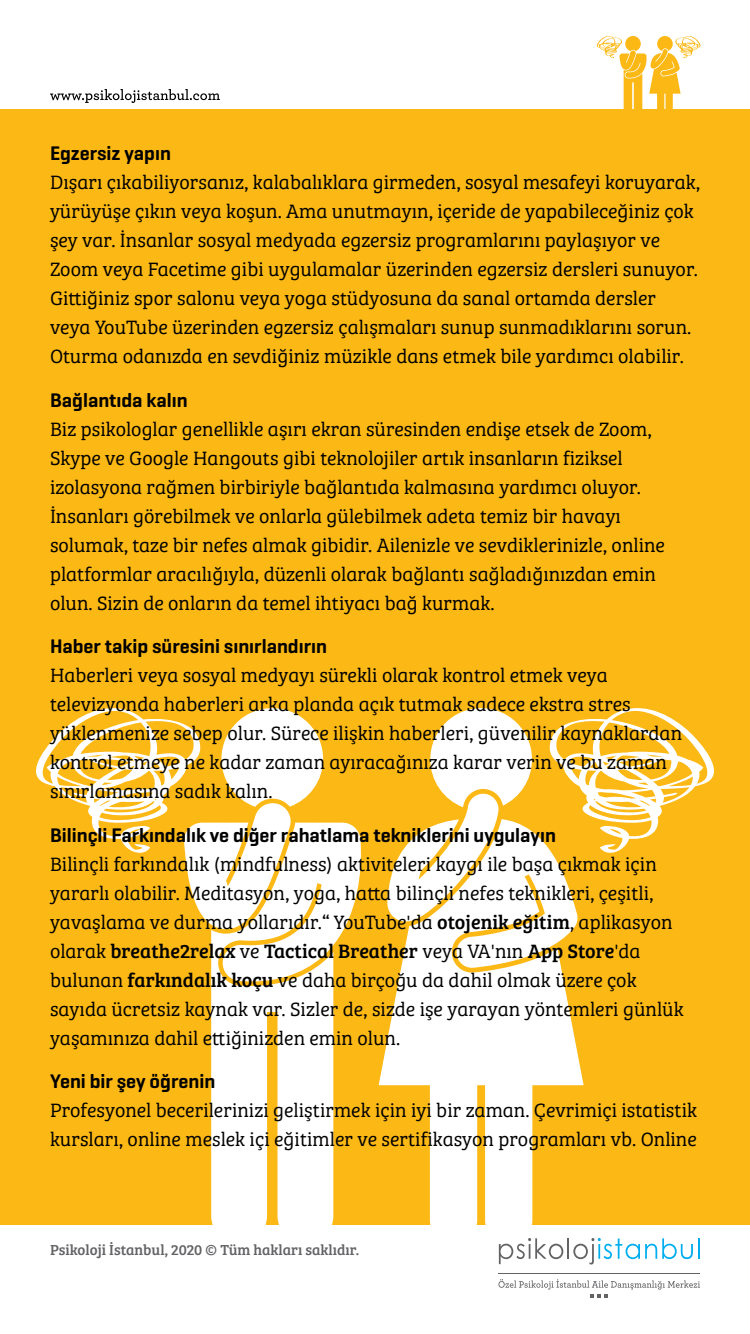
<style>
.page{position:relative;width:750px;height:1334px;background:#fff}
.page>*{position:absolute;margin:0;border:0;box-sizing:border-box;transform-origin:0 0}
.t1{font:20px/29px "Bree Serif Lt";color:#000}
.t2{font:600 20px "Geogrotesque";color:#000}
.t3{font:15px "Bree Serif";color:#636366}
.s1{font-family:"Bree Serif"}
</style>
<div class="page">
<div style="left:0;top:109px;width:750px;height:1116px;background:#fcb814"></div>
<svg style="left:379px;top:831px;width:205px;height:394px;fill:#fff"></svg>
<svg style="left:387px;top:708px;width:145px;height:214px"></svg>
<svg style="left:211px;top:823px;width:150px;height:402px;fill:#fff"></svg>
<svg style="left:547px;top:708px;width:167px;height:148px"></svg>
<svg style="left:36px;top:708px;width:287px;height:221px"></svg>
<svg style="left:498px;top:1279px;width:202px;height:19px"></svg>
<hr style="left:498px;top:1273px;width:202px;height:1px;background:#636366">
<svg style="left:499px;top:1238px;width:64px;height:26px"></svg>
<hr style="left:567px;top:1238px;width:2px;height:21px;background:#636366">
<svg style="left:573px;top:1238px;width:120px;height:27px"></svg>
<hr style="left:698px;top:1238px;width:2px;height:21px;background:#00aeef">
<svg style="left:50px;top:89px;width:170px;height:14px"></svg>
<svg style="left:596px;top:36px;width:105px;height:73px"></svg>
<p class="t2" style="left:50px;top:141px;width:122px">Egzersiz yapın</p>
<p class="t1" style="left:50px;top:167px;width:652px">Dışarı çıkabiliyorsanız, kalabalıklara girmeden, sosyal mesafeyi koruyarak, yürüyüşe çıkın veya koşun. Ama unutmayın, içeride de yapabileceğiniz çok şey var. İnsanlar sosyal medyada egzersiz programlarını paylaşıyor ve Zoom veya Facetime gibi uygulamalar üzerinden egzersiz dersleri sunuyor.<br>Gittiğiniz spor salonu veya yoga stüdyosuna da sanal ortamda dersler veya YouTube üzerinden egzersiz çalışmaları sunup sunmadıklarını sorun.<br>Oturma odanızda en sevdiğiniz müzikle dans etmek bile yardımcı olabilir.</p>
<p class="t2" style="left:50px;top:387px;width:139px">Bağlantıda kalın</p>
<p class="t1" style="left:50px;top:413px;width:617px">Biz psikologlar genellikle aşırı ekran süresinden endişe etsek de Zoom, Skype ve Google Hangouts gibi teknolojiler artık insanların fiziksel izolasyona rağmen birbiriyle bağlantıda kalmasına yardımcı oluyor.<br>İnsanları görebilmek ve onlarla gülebilmek adeta temiz bir havayı solumak, taze bir nefes almak gibidir. Ailenizle ve sevdiklerinizle, online platformlar aracılığıyla, düzenli olarak bağlantı sağladığınızdan emin olun. Sizin de onların da temel ihtiyacı bağ kurmak.</p>
<p class="t2" style="left:50px;top:634px;width:279px">Haber takip süresini sınırlandırın</p>
<p class="t1" style="left:50px;top:660px;width:634px">Haberleri veya sosyal medyayı sürekli olarak kontrol etmek veya televizyonda haberleri arka planda açık tutmak sadece ekstra stres yüklenmenize sebep olur. Sürece ilişkin haberleri, güvenilir kaynaklardan kontrol etmeye ne kadar zaman ayıracağınıza karar verin ve bu zaman sınırlamasına sadık kalın.</p>
<p class="t2" style="left:50px;top:822px;width:508px">Bilinçli Farkındalık ve diğer rahatlama tekniklerini uygulayın</p>
<p class="t1" style="left:50px;top:848px;width:635px">Bilinçli farkındalık (mindfulness) aktiviteleri kaygı ile başa çıkmak için yararlı olabilir. Meditasyon, yoga, hatta bilinçli nefes teknikleri, çeşitli, yavaşlama ve durma yollarıdır.“ YouTube'da <span class="s1">otojenik eğitim</span>, aplikasyon olarak <span class="s1">breathe2relax</span> ve <span class="s1">Tactical Breather</span> veya VA'nın <span class="s1">App Store</span>'da bulunan <span class="s1">farkındalık koçu</span> ve daha birçoğu da dahil olmak üzere çok sayıda ücretsiz kaynak var. Sizler de, sizde işe yarayan yöntemleri günlük yaşamınıza dahil ettiğinizden emin olun.</p>
<p class="t2" style="left:50px;top:1069px;width:167px">Yeni bir şey öğrenin</p>
<p class="t1" style="left:50px;top:1095px;width:649px">Profesyonel becerilerinizi geliştirmek için iyi bir zaman. Çevrimiçi istatistik kursları, online meslek içi eğitimler ve sertifikasyon programları vb. Online</p>
<p class="t3" style="left:50px;top:1238px;width:311px">Psikoloji İstanbul, 2020 © Tüm hakları saklıdır.</p>
</div>
